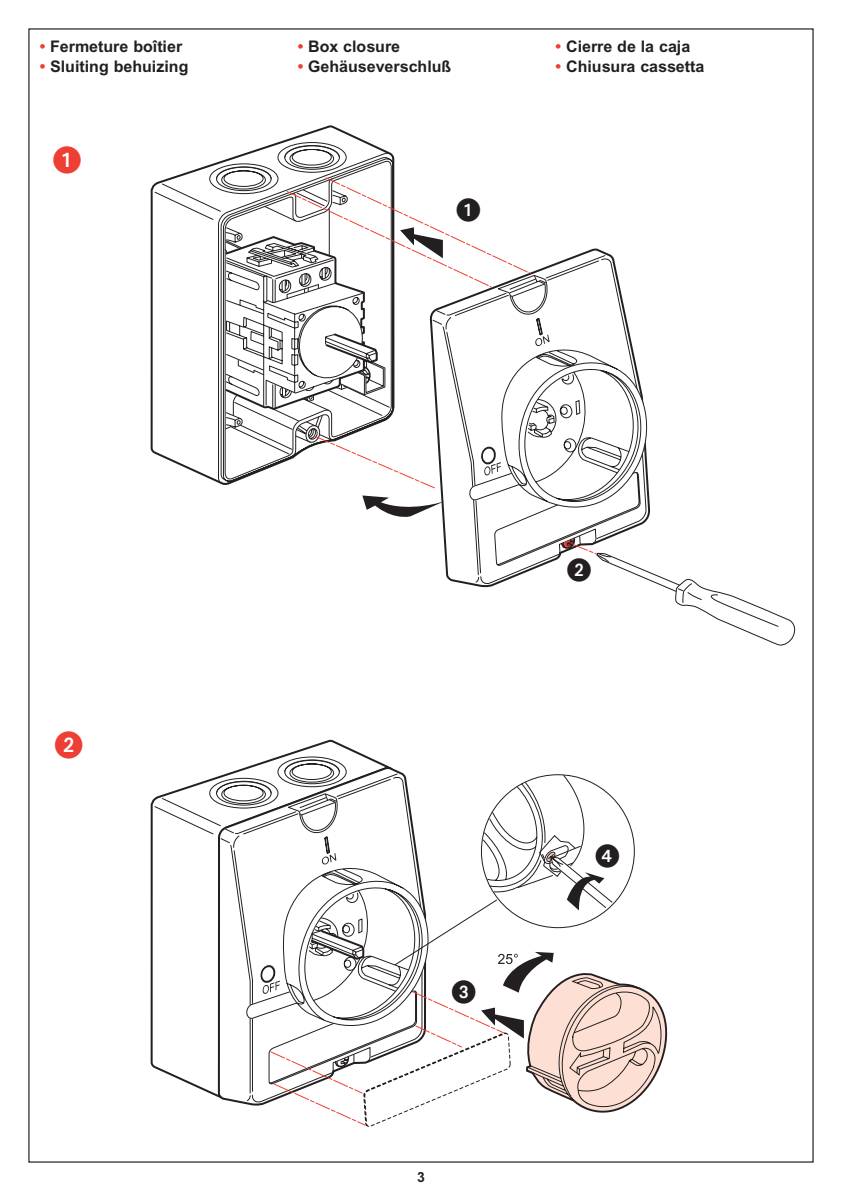
<style>
.page{position:relative;width:842px;height:1191px;background:#fff}
.page>*{position:absolute;margin:0;border:0;box-sizing:border-box;transform-origin:0 0}
.t1{font:28px "European Pi One";color:#ee3f34}
.t2{font:24px "European Pi One";color:#231f20}
.t3{font:700 16px "Arial";color:#231f20}
.t4{font:700 14px "Arial";color:#231f20}
.s1{color:#ee3f34}
</style>
<div class="page">
<svg style="left:151px;top:184px;width:66px;height:298px"></svg>
<svg style="left:151px;top:798px;width:3px;height:270px"></svg>
<svg style="left:217px;top:125px;width:178px;height:634px"></svg>
<svg style="left:286px;top:176px;width:332px;height:395px"></svg>
<svg style="left:469px;top:274px;width:326px;height:372px"></svg>
<svg style="left:154px;top:145px;width:232px;height:313px"></svg>
<svg style="left:362px;top:495px;width:83px;height:25px"></svg>
<svg style="left:154px;top:759px;width:514px;height:367px"></svg>
<p class="t3" style="left:40px;top:37px;width:144px"><span class="s1">•</span> Fermeture boîtier</p>
<p class="t3" style="left:40px;top:57px;width:150px"><span class="s1">•</span> Sluiting behuizing</p>
<h1 class="t1" style="left:53px;top:144px;width:29px">1</h1>
<p class="t3" style="left:298px;top:37px;width:104px"><span class="s1">•</span> Box closure</p>
<p class="t3" style="left:298px;top:57px;width:155px"><span class="s1">•</span> Gehäuseverschluß</p>
<h2 class="t2" style="left:456px;top:196px;width:25px">1</h2>
<p class="t3" style="left:556px;top:37px;width:136px"><span class="s1">•</span> Cierre de la caja</p>
<p class="t3" style="left:556px;top:57px;width:150px"><span class="s1">•</span> Chiusura cassetta</p>
<h1 class="t1" style="left:55px;top:729px;width:30px">2</h1>
<h2 class="t2" style="left:567px;top:557px;width:25px">2</h2>
<h2 class="t2" style="left:452px;top:978px;width:25px">3</h2>
<p class="t4" style="left:417px;top:1169px;width:9px">3</p>
<h2 class="t2" style="left:595px;top:843px;width:25px">4</h2>
</div>
